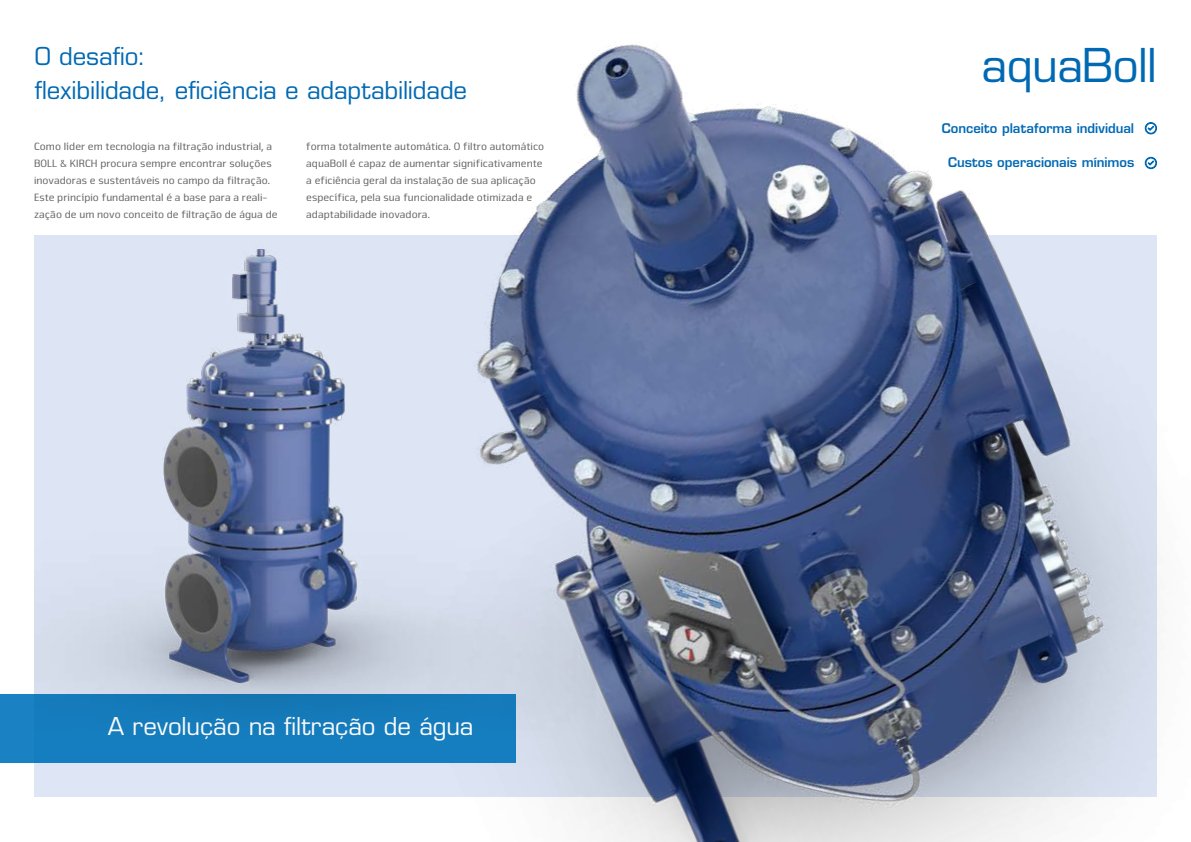
<style>
.page{position:relative;width:1191px;height:842px;background:#fff}
.page>*{position:absolute;margin:0;border:0;box-sizing:border-box;transform-origin:0 0}
.t1{font:45.5px "Eurostile LT Std";letter-spacing:-.015em;color:#0069b4}
.t2{font:24px/34px "Eurostile LT Std";letter-spacing:-.005em;color:#0069b4}
.t3{font:24px "Eurostile LT Std";letter-spacing:-.005em;color:#fff}
.t4{font:600 13px "Eurostile LT Std";color:#0069b4}
.t5{font:11px/17px "Nuri";letter-spacing:.005em;color:#636362}
</style>
<div class="page">
<img style="left:34px;top:44px;width:1124px;height:798px">
<svg style="left:1144px;top:122px;width:13px;height:12px"></svg>
<svg style="left:1144px;top:157px;width:13px;height:12px"></svg>
<div style="left:0;top:694px;width:516px;height:69px;background:#1a82c2"></div>
<img style="left:35px;top:235px;width:560px;height:531px">
<h2 class="t2" style="left:35px;top:40px;width:434px">O desafio:<br>flexibilidade, eficiência e adaptabilidade</h2>
<h1 class="t1" style="left:981px;top:38px;width:177px">aquaBoll</h1>
<p class="t4" style="left:942px;top:120px;width:194px">Conceito plataforma individual</p>
<p class="t4" style="left:948px;top:154px;width:188px">Custos operacionais mínimos</p>
<p class="t5" style="left:34px;top:138px;width:245px">Como líder em tecnologia na filtração industrial, a BOLL &amp; KIRCH procura sempre encontrar soluções inovadoras e sustentáveis no campo da filtração.<br>Este princípio fundamental é a base para a reali&shy;zação de um novo conceito de filtração de água de</p>
<p class="t5" style="left:306px;top:138px;width:239px">forma totalmente automática. O filtro automático aquaBoll é capaz de aumentar significativamente a eficiência geral da instalação de sua aplicação específica, pela sua funcionalidade otimizada e adaptabilidade inovadora.</p>
<h2 class="t3" style="left:108px;top:712px;width:367px">A revolução na filtração de água</h2>
</div>
